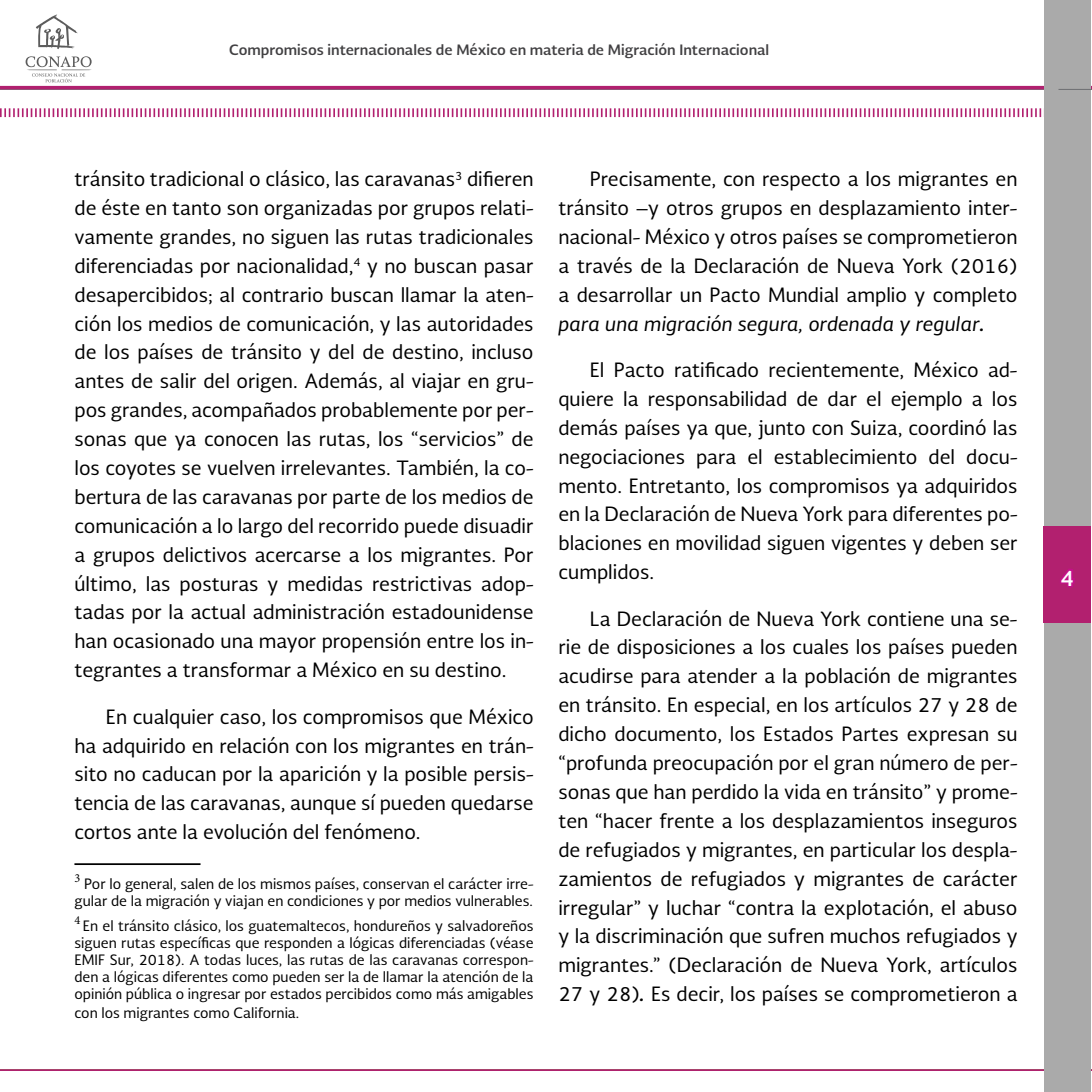
<style>
.page{position:relative;width:1092px;height:1092px;background:#fff}
.page>*{position:absolute;margin:0;border:0;box-sizing:border-box;transform-origin:0 0}
.t1{font:700 21px "Soberana Sans";color:#fff}
.t2{font:19.25px/28.9px "Soberana Sans";color:#000;text-align:justify}
.t3{font:14px/16.8px "Soberana Sans";color:#000;text-align:right}
.t4{font:700 14px "Soberana Sans";color:#414042}
.t5{font:12.25px "Minion Pro";color:#000}
.s1{font-style:italic}
.s2{font-weight:700;font-style:italic}
</style>
<div class="page">
<hr style="left:0;top:89px;width:1091px;height:1px;background:#6d6e71">
<hr style="left:0;top:86px;width:1091px;height:3px;background:#b1206f">
<hr style="left:0;top:1069px;width:1091px;height:1px;background:#b1206f">
<div style="left:1043px;top:0;width:47px;height:1091px;background:#aaa"></div>
<div style="left:1043px;top:525px;width:47px;height:97px;background:#b2206f"></div>
<svg style="left:1060px;top:569px;width:15px;height:18px"></svg>
<svg style="left:36px;top:14px;width:42px;height:35px"></svg>
<svg style="left:26px;top:56px;width:66px;height:26px"></svg>
<hr style="left:1058px;top:89px;width:33px;height:1px;background:#6d6e71">
<svg style="left:0;top:107px;width:1091px;height:12px"></svg>
<hr style="left:74px;top:863px;width:126px;height:2px;background:#000">
<p class="t4" style="left:229px;top:40px;width:541px">Compromisos internacionales de México en materia de Migración Internacional</p>
<p class="t2" style="left:74px;top:164px;width:460px">tránsito tradicional o clásico, las caravanas<sup>3</sup> difieren de éste en tanto son organizadas por grupos relati&shy;vamente grandes, no siguen las rutas tradicionales diferenciadas por nacionalidad,<sup>4</sup> y no buscan pasar desapercibidos; al contrario buscan llamar la aten&shy;ción los medios de comunicación, y las autoridades de los países de tránsito y del de destino, incluso antes de salir del origen. Además, al viajar en gru&shy;pos grandes, acompañados probablemente por per&shy;sonas que ya conocen las rutas, los “servicios” de los coyotes se vuelven irrelevantes. También, la co&shy;bertura de las caravanas por parte de los medios de comunicación a lo largo del recorrido puede disuadir a grupos delictivos acercarse a los migrantes. Por último, las posturas y medidas restrictivas adop&shy;tadas por la actual administración estadounidense han ocasionado una mayor propensión entre los in&shy;tegrantes a transformar a México en su destino.</p>
<p class="t2" style="left:74px;top:701px;width:460px;text-indent:31px">En cualquier caso, los compromisos que México ha adquirido en relación con los migrantes en trán&shy;sito no caducan por la aparición y la posible persis&shy;tencia de las caravanas, aunque sí pueden quedarse cortos ante la evolución del fenómeno.</p>
<p class="t5" style="left:74px;top:870px;width:7px">3</p>
<p class="t3" style="left:74px;top:875px;width:460px">Por lo general, salen de los mismos países, conservan el carácter irre&shy;gular de la migración y viajan en condiciones y por medios vulnerables.</p>
<p class="t5" style="left:74px;top:912px;width:7px">4</p>
<p class="t3" style="left:74px;top:917px;width:460px;text-align:center">En el tránsito clásico, los guatemaltecos, hondureños y salvadoreños siguen rutas específicas que responden a lógicas diferenciadas (véase EMIF Sur, 2018). A todas luces, las rutas de las caravanas correspon&shy;den a lógicas diferentes como pueden ser la de llamar la atención de la opinión pública o ingresar por estados percibidos como más amigables</p>
<p class="t3" style="left:74px;top:1003px;width:226px">con los migrantes como California.</p>
<p class="t2" style="left:558px;top:164px;width:460px;text-indent:31px">Precisamente, con respecto a los migrantes en tránsito –y otros grupos en desplazamiento inter&shy;nacional- México y otros países se comprometieron a través de la Declaración de Nueva York (2016) a desarrollar un Pacto Mundial amplio y completo <span class="s1">para una migración segura, ordenada y regular</span><span class="s2">.</span></p>
<p class="t2" style="left:558px;top:355px;width:460px;text-indent:31px">El Pacto ratificado recientemente, México ad&shy;quiere la responsabilidad de dar el ejemplo a los demás países ya que, junto con Suiza, coordinó las negociaciones para el establecimiento del docu&shy;mento. Entretanto, los compromisos ya adquiridos en la Declaración de Nueva York para diferentes po&shy;blaciones en movilidad siguen vigentes y deben ser cumplidos.</p>
<p class="t2" style="left:558px;top:603px;width:460px;text-indent:31px">La Declaración de Nueva York contiene una se&shy;rie de disposiciones a los cuales los países pueden acudirse para atender a la población de migrantes en tránsito. En especial, en los artículos 27 y 28 de dicho documento, los Estados Partes expresan su “profunda preocupación por el gran número de per&shy;sonas que han perdido la vida en tránsito” y prome&shy;ten “hacer frente a los desplazamientos inseguros de refugiados y migrantes, en particular los despla&shy;zamientos de refugiados y migrantes de carácter irregular” y luchar “contra la explotación, el abuso y la discriminación que sufren muchos refugiados y migrantes.” (Declaración de Nueva York, artículos 27 y 28)<span class="s2">.</span> Es decir, los países se comprometieron a</p>
<p class="t1" style="left:1060px;top:563px;width:15px">4</p>
</div>
